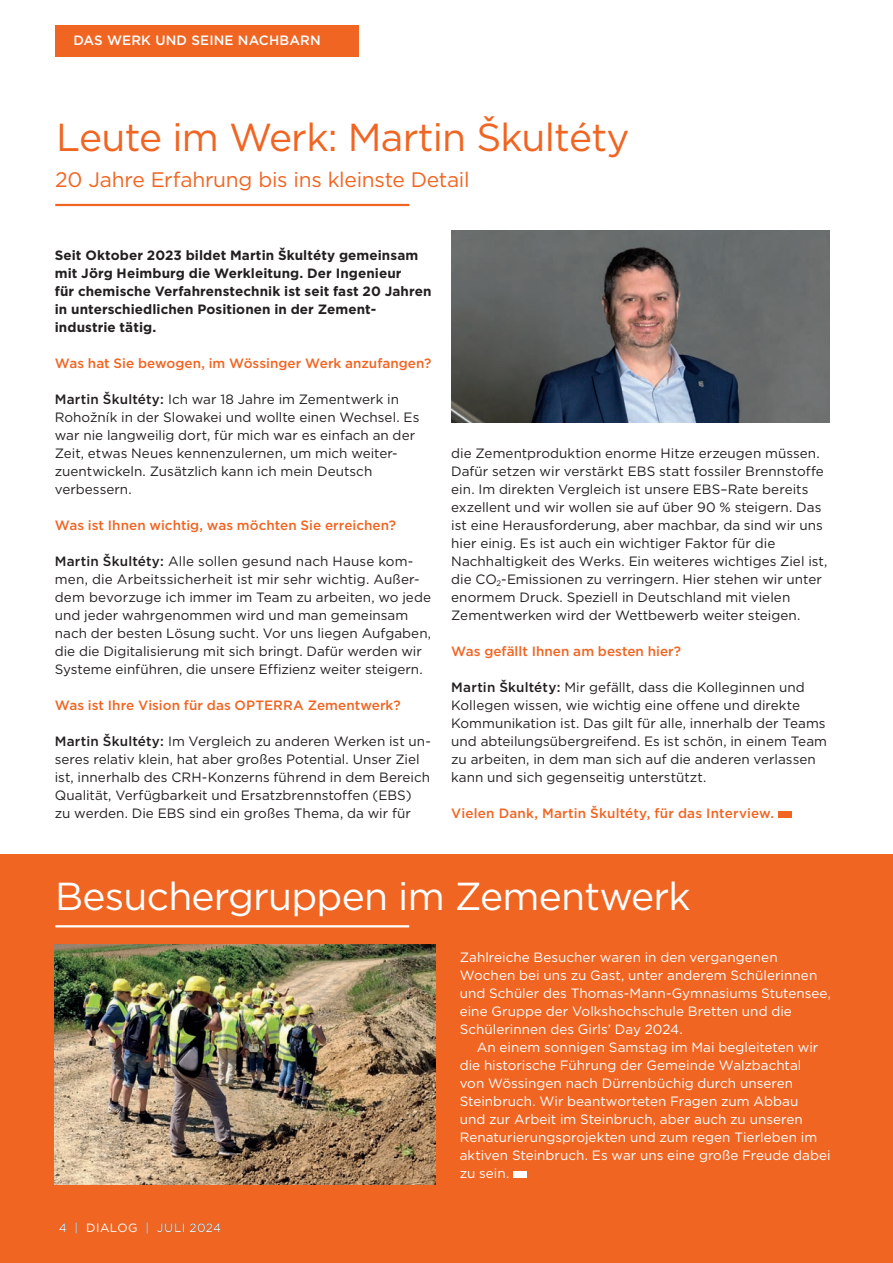
<style>
.page{position:relative;width:893px;height:1263px;background:#fff}
.page>*{position:absolute;margin:0;border:0;box-sizing:border-box;transform-origin:0 0}
.t1{font:39px "Gotham";letter-spacing:-.02em;color:#fff}
.t2{font:39px "Gotham";letter-spacing:-.02em;color:#f16522}
.t3{font:21px "Gotham";letter-spacing:-.015em;color:#f16522}
.t4{font:13.5px/18px "Gotham";color:#231f20}
.t5{font:13.5px/18px "Gotham";color:#fff}
.t6{font:500 13.5px "Gotham";letter-spacing:.005em;color:#f16522}
.t7{font:700 13.5px/18px "Gotham";letter-spacing:.005em;color:#231f20}
.t8{font:500 13.5px "Gotham";letter-spacing:.01em;color:#fff}
.t9{font:12px "Gotham";letter-spacing:.035em;color:#fff}
.s1{font-weight:500}
</style>
<div class="page">
<div style="left:0;top:854px;width:893px;height:409px;background:#f16522"></div>
<hr style="left:55px;top:925px;width:354px;height:2px;background:#fff">
<img style="left:54px;top:944px;width:382px;height:240px">
<div style="left:55px;top:26px;width:304px;height:31px;background:#f16522"></div>
<img style="left:451px;top:231px;width:378px;height:191px">
<hr style="left:55px;top:204px;width:354px;height:2px;background:#f16522">
<div style="left:778px;top:811px;width:14px;height:7px;background:#f16522"></div>
<div style="left:513px;top:1171px;width:14px;height:7px;background:#fff"></div>
<p class="t8" style="left:73px;top:33px;width:249px">DAS WERK UND SEINE NACHBARN</p>
<p class="t8" style="left:72px;top:34px;width:249px">DAS WERK UND SEINE NACHBARN</p>
<h1 class="t2" style="left:56px;top:115px;width:575px">Leute im Werk: Martin Škultéty</h1>
<h2 class="t3" style="left:55px;top:168px;width:416px">20 Jahre Erfahrung bis ins kleinste Detail</h2>
<p class="t7" style="left:55px;top:246px;width:378px">Seit Oktober 2023 bildet Martin Škultéty gemeinsam mit Jörg Heimburg die Werkleitung. Der Ingenieur<br>für chemische Verfahrenstechnik ist seit fast 20 Jahren in unterschiedlichen Positionen in der Zement&shy;industrie tätig.</p>
<p class="t6" style="left:55px;top:356px;width:378px">Was hat Sie bewogen, im Wössinger Werk anzufangen?</p>
<p class="t4" style="left:55px;top:390px;width:366px"><span class="s1">Martin Škultéty:</span> Ich war 18 Jahre im Zementwerk in Rohožník in der Slowakei und wollte einen Wechsel. Es war nie langweilig dort, für mich war es einfach an der Zeit, etwas Neues kennenzulernen, um mich weiter&shy;zuentwickeln. Zusätzlich kann ich mein Deutsch verbessern.</p>
<p class="t6" style="left:55px;top:518px;width:343px">Was ist Ihnen wichtig, was möchten Sie erreichen?</p>
<p class="t4" style="left:55px;top:552px;width:378px"><span class="s1">Martin Škultéty:</span> Alle sollen gesund nach Hause kom&shy;men, die Arbeitssicherheit ist mir sehr wichtig. Außer&shy;dem bevorzuge ich immer im Team zu arbeiten, wo jede und jeder wahrgenommen wird und man gemeinsam nach der besten Lösung sucht. Vor uns liegen Aufgaben, die die Digitalisierung mit sich bringt. Dafür werden wir Systeme einführen, die unsere Effizienz weiter steigern.</p>
<p class="t6" style="left:55px;top:698px;width:348px">Was ist Ihre Vision für das OPTERRA Zementwerk?</p>
<p class="t4" style="left:55px;top:732px;width:378px"><span class="s1">Martin Škultéty:</span> Im Vergleich zu anderen Werken ist un&shy;seres relativ klein, hat aber großes Potential. Unser Ziel ist, innerhalb des CRH-Konzerns führend in dem Bereich Qualität, Verfügbarkeit und Ersatzbrennstoffen (EBS)<br>zu werden. Die EBS sind ein großes Thema, da wir für</p>
<p class="t4" style="left:451px;top:444px;width:378px">die Zementproduktion enorme Hitze erzeugen müssen.<br>Dafür setzen wir verstärkt EBS statt fossiler Brennstoffe ein. Im direkten Vergleich ist unsere EBS–Rate bereits exzellent und wir wollen sie auf über 90 % steigern. Das ist eine Herausforderung, aber machbar, da sind wir uns hier einig. Es ist auch ein wichtiger Faktor für die Nachhaltigkeit des Werks. Ein weiteres wichtiges Ziel ist, die CO<sub>2</sub>-Emissionen zu verringern. Hier stehen wir unter enormem Druck. Speziell in Deutschland mit vielen Zementwerken wird der Wettbewerb weiter steigen.</p>
<p class="t6" style="left:451px;top:644px;width:231px">Was gefällt Ihnen am besten hier?</p>
<p class="t4" style="left:451px;top:678px;width:377px"><span class="s1">Martin Škultéty:</span> Mir gefällt, dass die Kolleginnen und Kollegen wissen, wie wichtig eine offene und direkte Kommunikation ist. Das gilt für alle, innerhalb der Teams und abteilungsübergreifend. Es ist schön, in einem Team zu arbeiten, in dem man sich auf die anderen verlassen kann und sich gegenseitig unterstützt.</p>
<p class="t6" style="left:451px;top:806px;width:324px">Vielen Dank, Martin Škultéty, für das Interview.</p>
<h1 class="t1" style="left:55px;top:874px;width:637px">Besuchergruppen im Zementwerk</h1>
<p class="t9" style="left:59px;top:1221px;width:164px">4 | DIALOG | JULI 2024</p>
<p class="t5" style="left:460px;top:948px;width:373px">Zahlreiche Besucher waren in den vergangenen Wochen bei uns zu Gast, unter anderem Schülerinnen und Schüler des Thomas-Mann-Gymnasiums Stutensee, eine Gruppe der Volkshochschule Bretten und die Schülerinnen des Girls’ Day 2024.</p>
<p class="t5" style="left:460px;top:1038px;width:372px;text-indent:17px">An einem sonnigen Samstag im Mai begleiteten wir die historische Führung der Gemeinde Walzbachtal<br>von Wössingen nach Dürrenbüchig durch unseren Steinbruch. Wir beantworteten Fragen zum Abbau<br>und zur Arbeit im Steinbruch, aber auch zu unseren Renaturierungsprojekten und zum regen Tierleben im aktiven Steinbruch. Es war uns eine große Freude dabei zu sein.</p>
</div>
